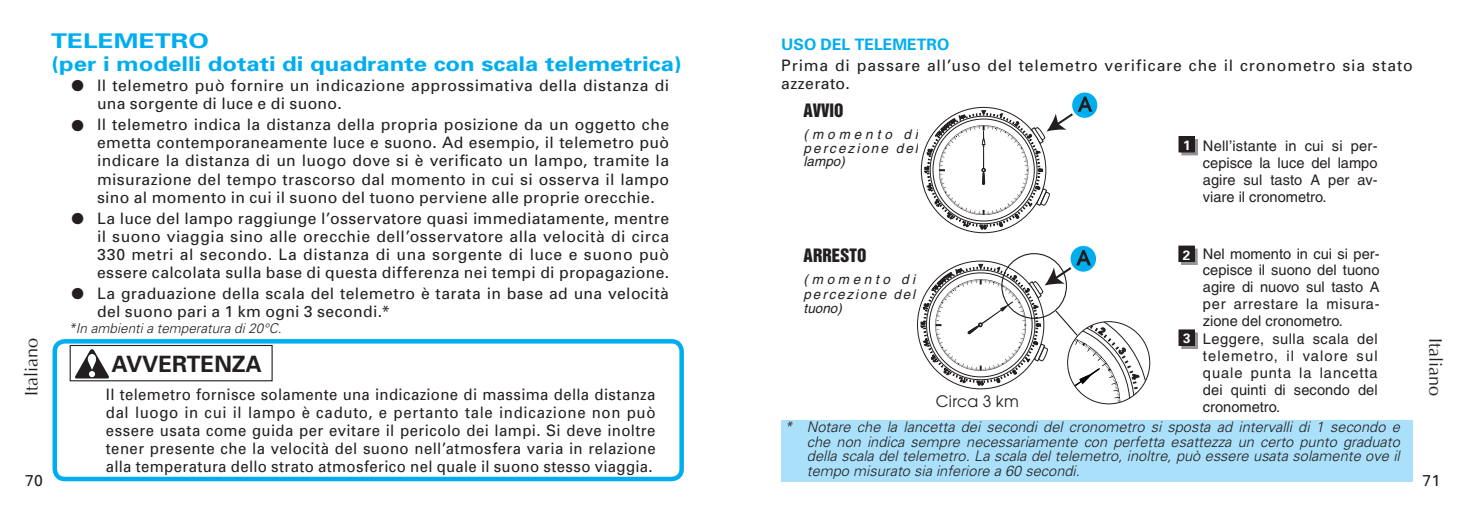
<style>
.page{position:relative;width:1467px;height:511px;background:#fff}
.page>*{position:absolute;margin:0;border:0;box-sizing:border-box;transform-origin:0 0}
.t1{font:700 22.5px "Univers";color:#231f20}
.t2{font:700 20.25px/22.5px "Univers";color:#00aeef;scale:1.3 1}
.t3{font:18px "Optima";color:#231f20}
.t4{font:16.88px "Helvetica Inserat";color:#231f20}
.t5{font:15.75px/18px "Univers";letter-spacing:.025em;color:#231f20}
.t6{font:15.75px/18px "Univers";letter-spacing:.025em;color:#231f20;text-align:justify;scale:.95 1}
.t7{font:15.75px/18px "Univers";letter-spacing:.055em;color:#231f20}
.t8{font:700 15.75px "Univers";color:#00aeef}
.t9{font:15.75px "Avant Garde";letter-spacing:.015em;color:#231f20}
.t10{font:14.62px/17.1px "Helvetica";color:#231f20;text-align:justify}
.t11{font:italic 300 14.62px/14.6px "Univers";color:#231f20;text-align:justify}
.t12{font:italic 13.5px/13.5px "Helvetica";letter-spacing:.15em;color:#231f20;text-align:justify}
.t13{font:italic 300 13.5px "Univers";color:#231f20}
.t14{font:700 13.5px "Univers";color:#fff}
</style>
<div class="page">
<div style="left:781px;top:419px;width:632px;height:62px;background:#aae0f9"></div>
<div style="left:1072px;top:92px;width:25px;height:26px;background:#00aeef;border-radius:50%"></div>
<svg style="left:922px;top:96px;width:170px;height:136px"></svg>
<div style="left:1071px;top:246px;width:25px;height:25px;background:#00aeef;border-radius:50%"></div>
<svg style="left:918px;top:250px;width:233px;height:155px"></svg>
<svg style="left:1183px;top:334px;width:13px;height:12px"></svg>
<div style="left:1181px;top:332px;width:17px;height:16px;border:1px solid #939598"></div>
<div style="left:1179px;top:330px;width:15px;height:15px;background:#231f20"></div>
<div style="left:1178px;top:329px;width:17px;height:16px;border:1px solid #231f20"></div>
<div style="left:1182px;top:249px;width:15px;height:15px;background:#939598"></div>
<div style="left:1181px;top:248px;width:17px;height:17px;border:1px solid #939598"></div>
<div style="left:1179px;top:246px;width:15px;height:15px;background:#231f20"></div>
<div style="left:1178px;top:245px;width:17px;height:17px;border:1px solid #231f20"></div>
<svg style="left:1183px;top:141px;width:13px;height:12px"></svg>
<div style="left:1181px;top:139px;width:17px;height:16px;border:1px solid #939598"></div>
<div style="left:1179px;top:136px;width:15px;height:16px;background:#231f20"></div>
<div style="left:1178px;top:136px;width:17px;height:16px;border:1px solid #231f20"></div>
<div style="left:53px;top:339px;width:631px;height:142px;border:4px solid #00aeef;border-radius:10px"></div>
<div style="left:70px;top:344px;width:203px;height:37px;border:1px solid #231f20"></div>
<svg style="left:75px;top:349px;width:34px;height:29px"></svg>
<p class="t3" style="left:21px;top:396px;width:60px;rotate:-90deg">Italiano</p>
<p class="t5" style="left:25px;top:471px;width:19px">70</p>
<p class="t2" style="left:51px;top:30px;width:487px">TELEMETRO<br>(per i modelli dotati di quadrante con scala telemetrica)</p>
<p class="t5" style="left:97px;top:77px;width:574px;text-indent:-26px">● Il telemetro può fornire un indicazione approssimativa della distanza di una sorgente di luce e di suono.</p>
<p class="t5" style="left:97px;top:116px;width:574px;text-align:justify;text-indent:-26px">● Il telemetro indica la distanza della propria posizione da un oggetto che emetta contemporaneamente luce e suono. Ad esempio, il telemetro può indicare la distanza di un luogo dove si è verificato un lampo, tramite la misurazione del tempo trascorso dal momento in cui si osserva il lampo sino al momento in cui il suono del tuono perviene alle proprie orecchie.</p>
<p class="t5" style="left:97px;top:209px;width:574px;text-align:justify;text-indent:-26px">● La luce del lampo raggiunge l’osservatore quasi immediatamente, mentre il suono viaggia sino alle orecchie dell’osservatore alla velocità di circa 330 metri al secondo. La distanza di una sorgente di luce e suono può essere calcolata sulla base di questa differenza nei tempi di propagazione.</p>
<p class="t5" style="left:97px;top:284px;width:573px;text-indent:-26px">● La graduazione della scala del telemetro è tarata in base ad una velocità del suono pari a 1 km ogni 3 secondi.*</p>
<p class="t13" style="left:68px;top:320px;width:215px">*In ambienti a temperatura di 20°C.</p>
<h1 class="t1" style="left:111px;top:350px;width:152px">AVVERTENZA</h1>
<p class="t6" style="left:106px;top:385px;width:580px">Il telemetro fornisce solamente una indicazione di massima della distanza dal luogo in cui il lampo è caduto, e pertanto tale indicazione non può essere usata come guida per evitare il pericolo dei lampi. Si deve inoltre tener presente che la velocità del suono nell’atmosfera varia in relazione alla temperatura dello strato atmosferico nel quale il suono stesso viaggia.</p>
<p class="t8" style="left:781px;top:35px;width:170px">USO DEL TELEMETRO</p>
<p class="t7" style="left:781px;top:57px;width:633px">Prima di passare all’uso del telemetro verificare che il cronometro sia stato azzerato.</p>
<p class="t4" style="left:804px;top:100px;width:42px">AVVIO</p>
<p class="t12" style="left:804px;top:128px;width:116px">(momento di percezione del lampo)</p>
<p class="t10" style="left:1203px;top:137px;width:176px">Nell’istante in cui si per&shy;cepisce la luce del lampo agire sul tasto A per av&shy;viare il cronometro.</p>
<p class="t14" style="left:1183px;top:137px;width:9px">1</p>
<p class="t10" style="left:1203px;top:244px;width:178px;text-align:left">Nel momento in cui si per&shy;cepisce il suono del tuono agire di nuovo sul tasto A per arrestare la misura&shy;zione del cronometro.<br>Leggere, sulla scala del telemetro, il valore sul quale punta la lancetta dei quinti di secondo del</p>
<p class="t4" style="left:804px;top:245px;width:64px">ARRESTO</p>
<p class="t12" style="left:804px;top:272px;width:113px;line-height:14.6px">(momento di percezione del tuono)</p>
<p class="t14" style="left:1183px;top:246px;width:9px">2</p>
<p class="t14" style="left:1183px;top:330px;width:9px">3</p>
<p class="t9" style="left:936px;top:392px;width:85px">Circa 3 km</p>
<p class="t10" style="left:1203px;top:397px;width:79px">cronometro.</p>
<p class="t11" style="left:807px;top:419px;width:595px;text-indent:-22px">* Notare che la lancetta dei secondi del cronometro si sposta ad intervalli di 1 secondo e che non indica sempre necessariamente con perfetta esattezza un certo punto graduato della scala del telemetro. La scala del telemetro, inoltre, può essere usata solamente ove il tempo misurato sia inferiore a 60 secondi.</p>
<p class="t3" style="left:1446px;top:338px;width:60px;rotate:90deg">Italiano</p>
<p class="t5" style="left:1423px;top:471px;width:19px">71</p>
</div>
